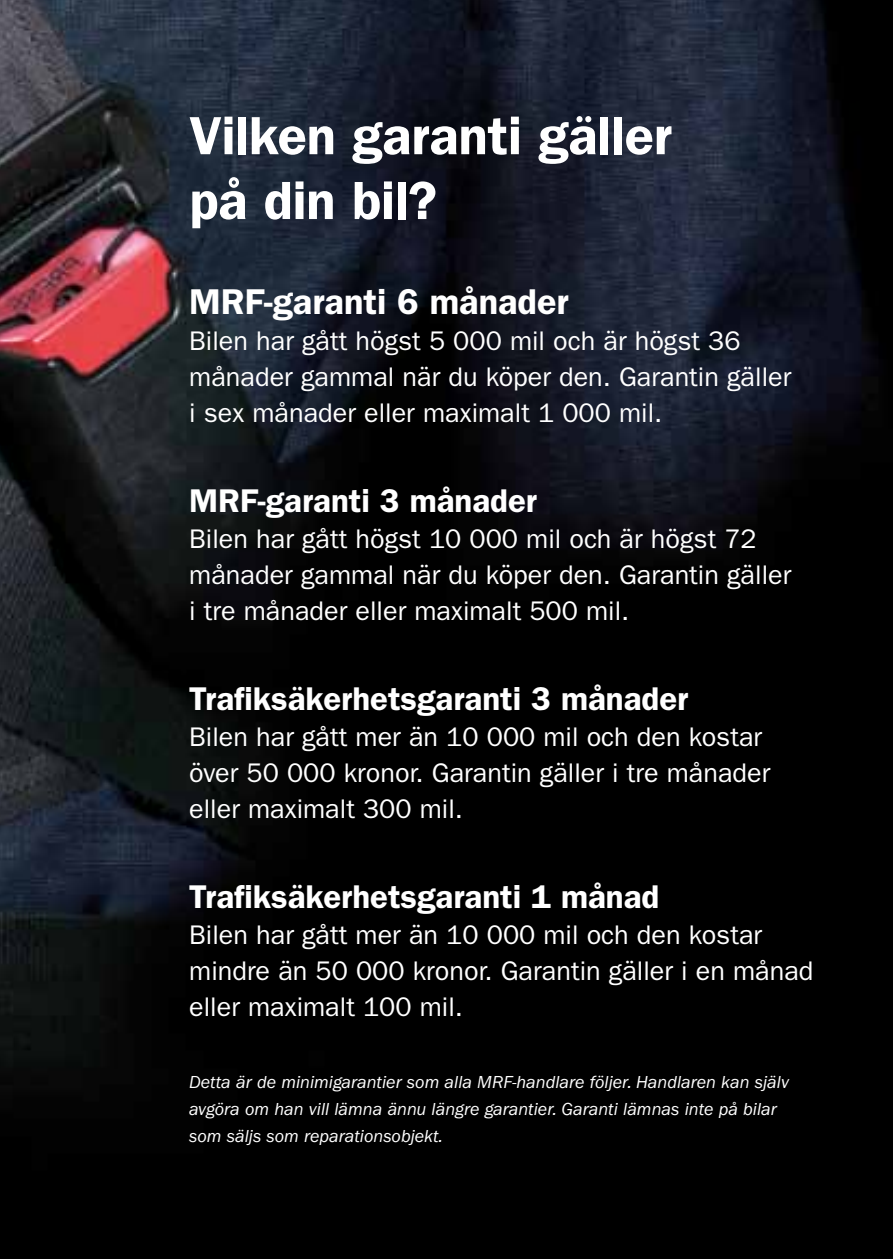
<style>
.page{position:relative;width:893px;height:1259px;background:#fff}
.page>*{position:absolute;margin:0;border:0;box-sizing:border-box;transform-origin:0 0}
.t1{font:600 54px/64.8px "ITC Franklin Gothic Std";letter-spacing:-.005em;color:#fff}
.t2{font:600 36px "ITC Franklin Gothic Std";color:#fff}
.t3{font:600 33px "ITC Franklin Gothic Std";color:#fff}
.t4{font:27px/36px "ITC Franklin Gothic Std";color:#fff}
.t5{font:italic 18px/27px "ITC Franklin Gothic Std";color:#fff}
</style>
<div class="page">
<img style="left:0;top:0;width:893px;height:1259px">
<h1 class="t1" style="left:189px;top:103px;width:484px">Vilken garanti gäller på din bil?</h1>
<h2 class="t2" style="left:189px;top:280px;width:381px">MRF-garanti 6 månader</h2>
<p class="t4" style="left:189px;top:323px;width:604px">Bilen har gått högst 5 000 mil och är högst 36 månader gammal när du köper den. Garantin gäller i sex månader eller maximalt 1 000 mil.</p>
<p class="t3" style="left:189px;top:481px;width:349px">MRF-garanti 3 månader</p>
<p class="t4" style="left:189px;top:521px;width:604px">Bilen har gått högst 10 000 mil och är högst 72 månader gammal när du köper den. Garantin gäller i tre månader eller maximalt 500 mil.</p>
<p class="t3" style="left:189px;top:679px;width:501px">Trafiksäkerhetsgaranti 3 månader</p>
<p class="t4" style="left:189px;top:719px;width:583px">Bilen har gått mer än 10 000 mil och den kostar över 50 000 kronor. Garantin gäller i tre månader eller maximalt 300 mil.</p>
<p class="t3" style="left:189px;top:877px;width:472px">Trafiksäkerhetsgaranti 1 månad</p>
<p class="t4" style="left:189px;top:917px;width:626px">Bilen har gått mer än 10 000 mil och den kostar mindre än 50 000 kronor. Garantin gäller i en månad eller maximalt 100 mil.</p>
<p class="t5" style="left:189px;top:1069px;width:601px">Detta är de minimigarantier som alla MRF-handlare följer. Handlaren kan själv avgöra om han vill lämna ännu längre garantier. Garanti lämnas inte på bilar som säljs som reparationsobjekt.</p>
</div>
